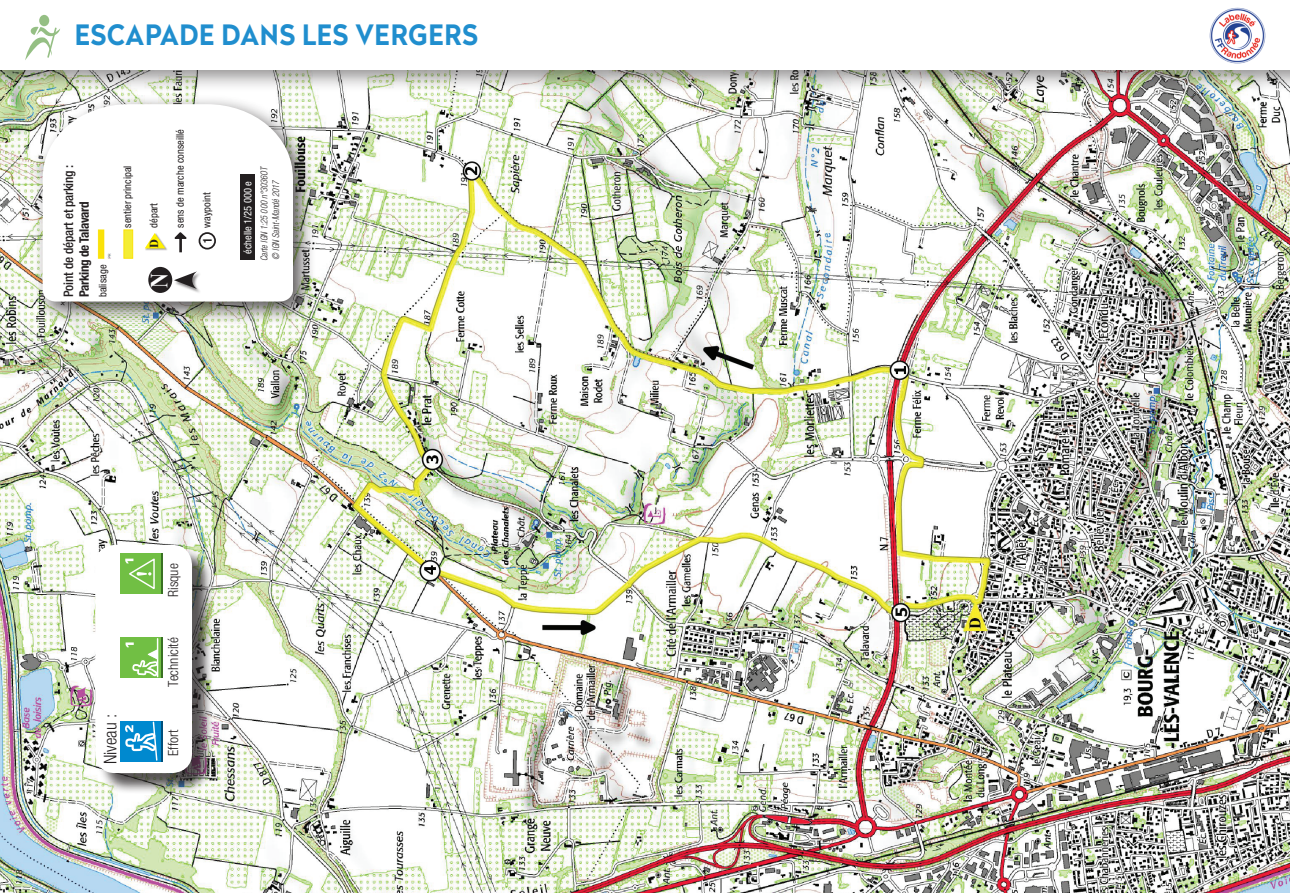
<style>
.page{position:relative;width:1290px;height:893px;background:#fff}
.page>*{position:absolute;margin:0;border:0;box-sizing:border-box;transform-origin:0 0}
.t1{font:700 28px "Radikal";letter-spacing:.03em;color:#208ece;scale:.92 1}
.t2{font:700 24.5px "Times New Roman";color:#fff;scale:.85 1}
.t3{font:300 condensed 17.5px "Helvetica Neue LT Std";color:#231f20}
.t4{font:300 condensed 14px "Helvetica Neue LT Std";color:#231f20}
.t5{font:500 condensed 13.12px "Helvetica Neue LT Std";letter-spacing:-.01em;color:#231f20}
.t6{font:700 condensed 13.12px "Helvetica Neue LT Std";letter-spacing:-.03em;color:#231f20}
.t7{font:700 12.25px "Times New Roman";color:#231f20}
.t8{font:700 condensed 12.25px "Helvetica Neue LT Std";color:#231f20;scale:.9 1}
.t9{font:condensed 10.5px "Helvetica Neue LT Std";color:#231f20}
.t10{font:condensed 10.5px "Helvetica Neue LT Std";color:#fff}
.t11{font:italic 300 condensed 9.45px/11.4px "Helvetica Neue LT Std";color:#231f20;scale:.9 1}
</style>
<div class="page">
<img style="left:0;top:93px;width:1290px;height:800px">
<div style="left:0;top:0;width:1290px;height:93px;background:#231f20;opacity:.5"></div>
<div style="left:0;top:0;width:1290px;height:69px;background:#fff"></div>
<div style="left:33px;top:94px;width:283px;height:231px;background:#231f20;opacity:.75"></div>
<svg style="left:43px;top:104px;width:250px;height:198px"></svg>
<div style="left:241px;top:174px;width:14px;height:86px;background:#231f20"></div>
<div style="left:174px;top:271px;width:28px;height:22px;background:#231f20;opacity:.5"></div>
<svg style="left:174px;top:271px;width:23px;height:18px"></svg>
<div style="left:148px;top:267px;width:24px;height:26px;background:#231f20;border-radius:50%"></div>
<div style="left:145px;top:233px;width:22px;height:18px;background:#231f20;opacity:.4"></div>
<svg style="left:145px;top:233px;width:20px;height:15px"></svg>
<hr style="left:179px;top:236px;width:3px;height:16px;background:#231f20">
<svg style="left:173px;top:231px;width:17px;height:10px"></svg>
<div style="left:199px;top:233px;width:16px;height:16px;background:#fff;border-radius:50%"></div>
<div style="left:199px;top:232px;width:17px;height:18px;border:2px solid #231f20;border-radius:50%"></div>
<div style="left:124px;top:230px;width:9px;height:28px;background:#f4ed35;border:1px solid #fae109"></div>
<img style="left:97px;top:227px;width:15px;height:35px">
<div style="left:39px;top:15px;width:10px;height:11px;background:#95bf84;border-radius:50%"></div>
<svg style="left:25px;top:26px;width:35px;height:34px"></svg>
<div style="left:98px;top:547px;width:116px;height:248px;background:#231f20;opacity:.75"></div>
<div style="left:95px;top:545px;width:97px;height:228px;background:#fff;border-radius:20px"></div>
<div style="left:122px;top:721px;width:40px;height:40px;background:#00507c"></div>
<div style="left:121px;top:721px;width:40px;height:40px;background:#0089cf"></div>
<svg style="left:125px;top:721px;width:33px;height:40px"></svg>
<div style="left:122px;top:554px;width:40px;height:40px;background:#397123"></div>
<div style="left:121px;top:554px;width:40px;height:40px;background:#71bf44"></div>
<svg style="left:125px;top:558px;width:30px;height:31px"></svg>
<div style="left:122px;top:637px;width:40px;height:41px;background:#397123"></div>
<div style="left:121px;top:637px;width:40px;height:41px;background:#71bf44"></div>
<svg style="left:126px;top:642px;width:33px;height:36px"></svg>
<hr style="left:157px;top:639px;width:1px;height:38px;background:#fff">
<img style="left:1209px;top:7px;width:57px;height:57px">
<h1 class="t1" style="left:75px;top:14px;width:440px">ESCAPADE DANS LES VERGERS</h1>
<p class="t5" style="left:61px;top:297px;width:133px;rotate:-90deg">Point de départ et parking :</p>
<p class="t6" style="left:76px;top:297px;width:97px;rotate:-90deg">Parking de Talavard</p>
<p class="t9" style="left:97px;top:297px;width:34px;rotate:-90deg">balisage</p>
<p class="t9" style="left:121px;top:228px;width:64px;rotate:-90deg">sentier principal</p>
<p class="t9" style="left:148px;top:228px;width:26px;rotate:-90deg">départ</p>
<p class="t9" style="left:174px;top:228px;width:100px;rotate:-90deg">sens de marche conseillé</p>
<p class="t9" style="left:201px;top:228px;width:36px;rotate:-90deg">waypoint</p>
<p class="t7" style="left:145px;top:248px;width:10px;rotate:-90deg">D</p>
<p class="t8" style="left:200px;top:243px;width:7px;rotate:-90deg">1</p>
<h2 class="t2" style="left:142px;top:288px;width:19px;rotate:-90deg">N</h2>
<p class="t10" style="left:242px;top:254px;width:74px;rotate:-90deg">échelle 1/25 000 e</p>
<p class="t11" style="left:259px;top:261px;width:107px;rotate:-90deg">Carte IGN 1:25 000 n°3036OT © IGN Saint-Mandé 2017</p>
<h3 class="t3" style="left:100px;top:764px;width:52px;rotate:-90deg">Niveau :</h3>
<h3 class="t4" style="left:165px;top:597px;width:35px;rotate:-90deg">Risque</h3>
<h3 class="t4" style="left:165px;top:687px;width:51px;rotate:-90deg">Technicité</h3>
<h3 class="t4" style="left:165px;top:756px;width:28px;rotate:-90deg">Effort</h3>
</div>
